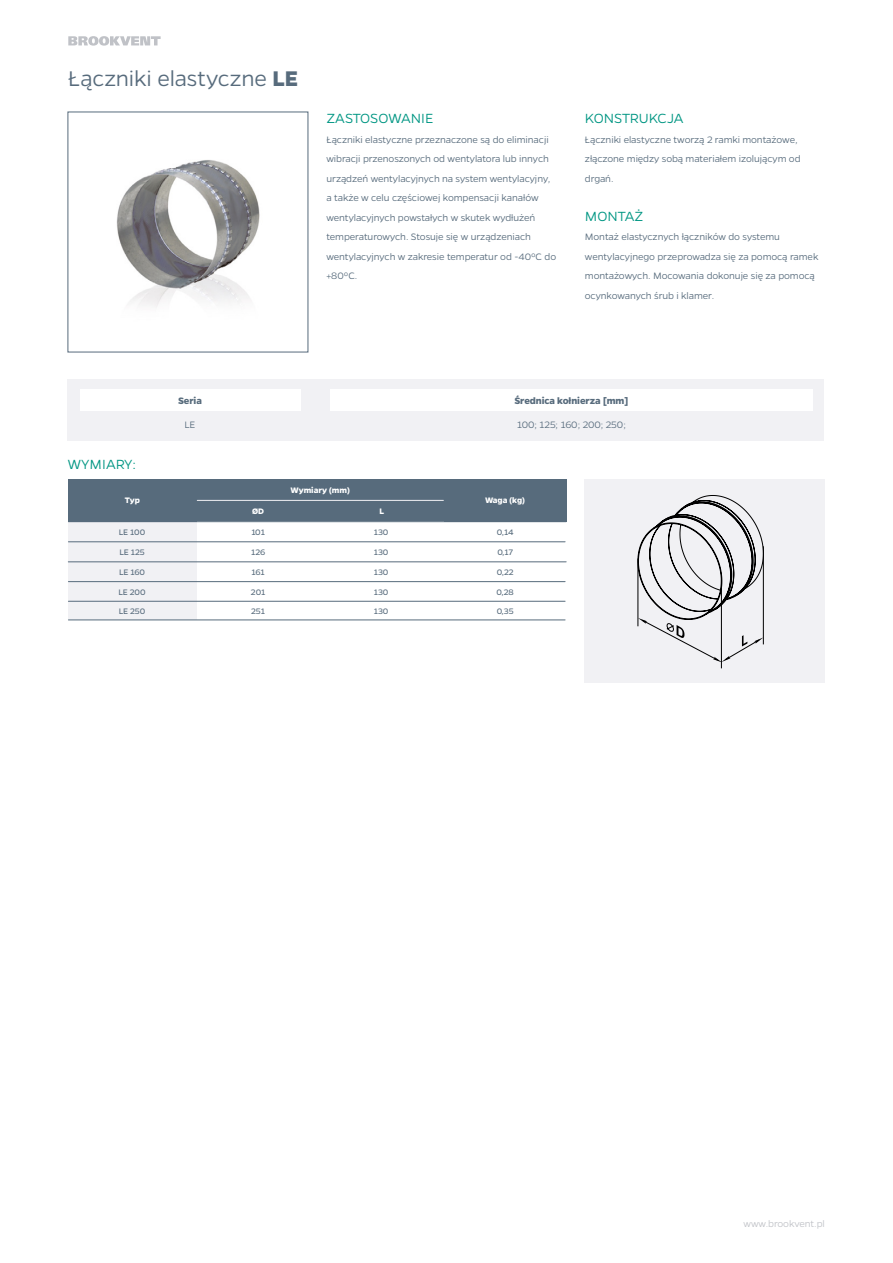
<style>
.page{position:relative;width:893px;height:1263px;background:#fff}
.page>*{position:absolute;margin:0;border:0;box-sizing:border-box;transform-origin:0 0}
.Bullets{font:300 24px "Gentona";letter-spacing:-.005em;color:#576b7c}
.Tytuł{font:300 15px "Gentona";letter-spacing:-.005em;color:#009683}
.Copy{font:300 15px "Gentona";color:#009683}
.Tytuł-2{font:300 10.5px/19.5px "Gentona";letter-spacing:-.01em;color:#576b7c}
.Copy-2{font:300 10.5px/19.5px "Gentona";letter-spacing:-.01em;color:#576b7c}
.Bullets-2{font:700 10.5px "Gentona";letter-spacing:-.01em;color:#576b7c}
.Paragraph_Style_1{font:300 10.5px "Gentona";color:#576b7c}
.t1{font:300 10.5px "Gentona";letter-spacing:-.005em;color:#c0c2c7}
.Bullets-3{font:300 10.5px "Gentona";color:#576b7c}
.Bullets-4{font:9px "Gentona";letter-spacing:-.02em;color:#576b7c}
.Bullets-5{font:700 9px "Gentona";letter-spacing:-.005em;color:#fff}
.s1{font-weight:700}
</style>
<div class="page">
<svg style="left:68px;top:36px;width:93px;height:10px"></svg>
<img style="left:116px;top:160px;width:144px;height:147px">
<div style="left:67px;top:379px;width:757px;height:62px;background:#f1f1f4"></div>
<div style="left:80px;top:390px;width:220px;height:21px;background:#fff"></div>
<div style="left:330px;top:390px;width:483px;height:21px;background:#fff"></div>
<div style="left:585px;top:479px;width:240px;height:204px;background:#f1f1f4"></div>
<div style="left:197px;top:479px;width:247px;height:21px;background:#576b7c"></div>
<div style="left:68px;top:479px;width:129px;height:42px;background:#576b7c"></div>
<div style="left:68px;top:582px;width:128px;height:19px;background:#f1f1f4"></div>
<div style="left:68px;top:542px;width:128px;height:19px;background:#f1f1f4"></div>
<div style="left:68px;top:601px;width:128px;height:19px;background:#f1f1f4"></div>
<div style="left:68px;top:562px;width:128px;height:19px;background:#f1f1f4"></div>
<div style="left:68px;top:522px;width:128px;height:20px;background:#f1f1f4"></div>
<div style="left:197px;top:500px;width:123px;height:21px;background:#576b7c"></div>
<div style="left:320px;top:500px;width:124px;height:21px;background:#576b7c"></div>
<hr style="left:68px;top:561px;width:498px;height:1px;background:#576b7c">
<hr style="left:68px;top:521px;width:498px;height:1px;background:#576b7c">
<hr style="left:68px;top:601px;width:497px;height:1px;background:#576b7c">
<hr style="left:68px;top:619px;width:497px;height:1px;background:#576b7c">
<hr style="left:68px;top:581px;width:497px;height:1px;background:#576b7c">
<hr style="left:68px;top:541px;width:497px;height:1px;background:#576b7c">
<div style="left:444px;top:479px;width:123px;height:42px;background:#576b7c"></div>
<svg style="left:638px;top:495px;width:126px;height:174px"></svg>
<hr style="left:197px;top:500px;width:246px;height:1px;background:#f1f1f4">
<p class="Bullets" style="left:68px;top:65px;width:232px">Łączniki elastyczne <span class="s1">LE</span></p>
<p class="Tytuł" style="left:326px;top:110px;width:109px">ZASTOSOWANIE</p>
<p class="Tytuł-2" style="left:326px;top:129px;width:231px">Łączniki elastyczne przeznaczone są do eliminacji wibracji przenoszonych od wentylatora lub innych urządzeń wentylacyjnych na system wentylacyjny, a także w celu częściowej kompensacji kanałów wentylacyjnych powstałych w skutek wydłużeń temperaturowych. Stosuje się w urządzeniach wentylacyjnych w zakresie temperatur od -40ºC do +80ºC.</p>
<p class="Tytuł" style="left:585px;top:110px;width:100px">KONSTRUKCJA</p>
<p class="Copy-2" style="left:585px;top:129px;width:217px">Łączniki elastyczne tworzą 2 ramki montażowe, złączone między sobą materiałem izolującym od</p>
<p class="Copy-2" style="left:585px;top:168px;width:30px">drgań.</p>
<p class="Copy" style="left:585px;top:207px;width:60px">MONTAŻ</p>
<p class="Copy-2" style="left:585px;top:227px;width:235px">Montaż elastycznych łączników do systemu wentylacyjnego przeprowadza się za pomocą ramek montażowych. Mocowania dokonuje się za pomocą ocynkowanych śrub i klamer.</p>
<p class="Bullets-2" style="left:178px;top:395px;width:25px">Seria</p>
<p class="Bullets-2" style="left:514px;top:395px;width:116px">Średnica kołnierza [mm]</p>
<p class="Bullets-3" style="left:185px;top:419px;width:12px">LE</p>
<p class="Paragraph_Style_1" style="left:517px;top:419px;width:110px">100; 125; 160; 200; 250;</p>
<p class="Copy" style="left:68px;top:455px;width:70px">WYMIARY:</p>
<p class="Bullets-5" style="left:290px;top:485px;width:61px">Wymiary (mm)</p>
<p class="Bullets-5" style="left:125px;top:495px;width:17px">Typ</p>
<p class="Bullets-5" style="left:485px;top:495px;width:42px">Waga (kg)</p>
<p class="Bullets-5" style="left:252px;top:506px;width:13px">ØD</p>
<p class="Bullets-5" style="left:379px;top:506px;width:6px">L</p>
<p class="Bullets-4" style="left:119px;top:527px;width:28px">LE 100</p>
<p class="Bullets-4" style="left:251px;top:527px;width:15px">101</p>
<p class="Bullets-4" style="left:374px;top:527px;width:16px">130</p>
<p class="Bullets-4" style="left:497px;top:527px;width:18px">0,14</p>
<p class="Bullets-4" style="left:119px;top:547px;width:27px">LE 125</p>
<p class="Bullets-4" style="left:251px;top:547px;width:16px">126</p>
<p class="Bullets-4" style="left:374px;top:547px;width:16px">130</p>
<p class="Bullets-4" style="left:497px;top:547px;width:17px">0,17</p>
<p class="Bullets-4" style="left:119px;top:567px;width:28px">LE 160</p>
<p class="Bullets-4" style="left:252px;top:567px;width:15px">161</p>
<p class="Bullets-4" style="left:374px;top:567px;width:16px">130</p>
<p class="Bullets-4" style="left:497px;top:567px;width:18px">0,22</p>
<p class="Bullets-4" style="left:118px;top:587px;width:29px">LE 200</p>
<p class="Bullets-4" style="left:251px;top:587px;width:16px">201</p>
<p class="Bullets-4" style="left:374px;top:587px;width:16px">130</p>
<p class="Bullets-4" style="left:497px;top:587px;width:19px">0,28</p>
<p class="Bullets-4" style="left:119px;top:606px;width:28px">LE 250</p>
<p class="Bullets-4" style="left:251px;top:606px;width:15px">251</p>
<p class="Bullets-4" style="left:497px;top:606px;width:18px">0,35</p>
<p class="Bullets-4" style="left:374px;top:606px;width:16px">130</p>
<p class="t1" style="left:743px;top:1218px;width:83px">www.brookvent.pl</p>
</div>
